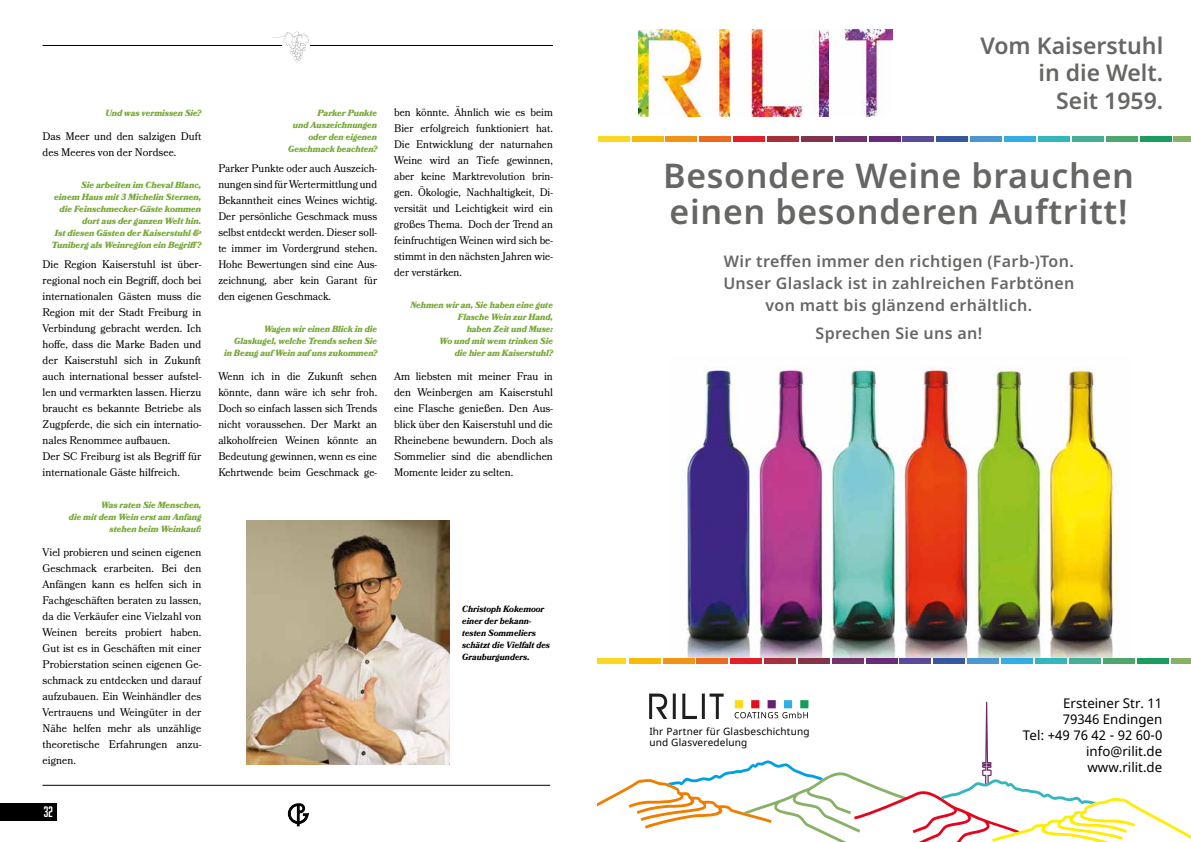
<style>
.page{position:relative;width:1191px;height:842px;background:#fff}
.page>*{position:absolute;margin:0;border:0;box-sizing:border-box;transform-origin:0 0}
.t1{font:600 34px/36px "Noto Sans";letter-spacing:.02em;color:#666665}
.t2{font:600 23px/27.6px "Noto Sans";color:#666665;text-align:right}
.t3{font:600 16px/22px "Noto Sans";letter-spacing:.02em;color:#666665;text-align:center}
.t4{font:14px "Abolition";color:#fff}
.t5{font:13.3px/16px "Noto Sans";color:#000;text-align:right}
.t6{font:11px/16px "Bookmania";color:#000;scale:.95 1}
.t7{font:11px/16px "Bookmania";color:#000;text-align:justify;scale:.93 1}
.t8{font:10px/11px "Noto Sans";letter-spacing:.02em;color:#000}
.t9{font:italic 900 9px/12px "Bookmania";color:#7aaa3b;text-align:right;scale:.93 1}
.t10{font:italic 900 9px/12px "Bookmania";color:#7aaa3b;text-align:right;scale:.95 1}
.t11{font:italic 700 9px/12px "Bookmania";color:#000;scale:.93 1}
.t12{font:8px "Abolition";letter-spacing:.095em;color:#000;scale:.95 1}
</style>
<div class="page">
<hr style="left:43px;top:785px;width:507px;height:1px;background:#000">
<hr style="left:43px;top:45px;width:239px;height:1px;background:#000">
<svg style="left:272px;top:32px;width:38px;height:30px"></svg>
<hr style="left:310px;top:45px;width:243px;height:1px;background:#000">
<div style="left:0;top:803px;width:57px;height:18px;background:#000"></div>
<svg style="left:288px;top:803px;width:20px;height:23px"></svg>
<svg style="left:660px;top:658px;width:509px;height:5px"></svg>
<div style="left:597px;top:658px;width:29px;height:5px;background:#fbd921"></div>
<div style="left:696px;top:658px;width:32px;height:5px;background:#ec6920"></div>
<div style="left:798px;top:658px;width:32px;height:5px;background:#833449"></div>
<div style="left:899px;top:658px;width:32px;height:5px;background:#594b99"></div>
<div style="left:1001px;top:658px;width:32px;height:5px;background:#33aee5"></div>
<div style="left:1103px;top:658px;width:31px;height:5px;background:#4da76d"></div>
<div style="left:663px;top:658px;width:31px;height:5px;background:#f29315"></div>
<div style="left:764px;top:658px;width:32px;height:5px;background:#a62f3e"></div>
<div style="left:866px;top:658px;width:31px;height:5px;background:#682b79"></div>
<div style="left:967px;top:658px;width:32px;height:5px;background:#4e96d2"></div>
<div style="left:1069px;top:658px;width:31px;height:5px;background:#47ae96"></div>
<div style="left:1171px;top:658px;width:20px;height:5px;background:#88b168"></div>
<div style="left:629px;top:658px;width:31px;height:5px;background:#fbba05"></div>
<div style="left:730px;top:658px;width:32px;height:5px;background:#e31f29"></div>
<div style="left:832px;top:658px;width:32px;height:5px;background:#73336c"></div>
<div style="left:933px;top:658px;width:32px;height:5px;background:#3657a1"></div>
<div style="left:1035px;top:658px;width:31px;height:5px;background:#33b7bb"></div>
<div style="left:1137px;top:658px;width:31px;height:5px;background:#1a9d5d"></div>
<svg style="left:629px;top:136px;width:543px;height:6px"></svg>
<div style="left:598px;top:136px;width:31px;height:6px;background:#fbd921"></div>
<div style="left:699px;top:136px;width:31px;height:6px;background:#ec6920"></div>
<div style="left:801px;top:136px;width:31px;height:6px;background:#833449"></div>
<div style="left:902px;top:136px;width:31px;height:6px;background:#594b99"></div>
<div style="left:1004px;top:136px;width:31px;height:6px;background:#33aee5"></div>
<div style="left:1106px;top:136px;width:31px;height:6px;background:#4da76d"></div>
<div style="left:666px;top:136px;width:31px;height:6px;background:#f29315"></div>
<div style="left:767px;top:136px;width:31px;height:6px;background:#a62f3e"></div>
<div style="left:869px;top:136px;width:31px;height:6px;background:#682b79"></div>
<div style="left:970px;top:136px;width:31px;height:6px;background:#4e96d2"></div>
<div style="left:1072px;top:136px;width:31px;height:6px;background:#47ae96"></div>
<div style="left:1173px;top:136px;width:18px;height:6px;background:#88b168"></div>
<div style="left:632px;top:136px;width:31px;height:6px;background:#fbba05"></div>
<div style="left:733px;top:136px;width:31px;height:6px;background:#e31f29"></div>
<div style="left:835px;top:136px;width:31px;height:6px;background:#73336c"></div>
<div style="left:936px;top:136px;width:31px;height:6px;background:#3657a1"></div>
<div style="left:1038px;top:136px;width:31px;height:6px;background:#33b7bb"></div>
<div style="left:1139px;top:136px;width:32px;height:6px;background:#1a9d5d"></div>
<img style="left:638px;top:30px;width:255px;height:87px">
<img style="left:683px;top:366px;width:436px;height:292px">
<svg style="left:597px;top:693px;width:594px;height:149px"></svg>
<img style="left:247px;top:520px;width:202px;height:244px">
<p class="t9" style="left:105px;top:107px;width:105px">Und was vermissen Sie?</p>
<p class="t6" style="left:43px;top:128px;width:169px">Das Meer und den salzigen Duft des Meeres von der Nordsee.</p>
<p class="t10" style="left:52px;top:179px;width:159px">Sie arbeiten im Cheval Blanc,<br>einem Haus mit 3 Michelin Sternen, die Feinschmecker-Gäste kommen dort aus der ganzen Welt hin.<br>Ist diesen Gästen der Kaiserstuhl &amp; Tuniberg als Weinregion ein Begriff?</p>
<p class="t6" style="left:43px;top:256px;width:169px">Die Region Kaiserstuhl ist über&shy;regional noch ein Begriff, doch bei internationalen Gästen muss die Region mit der Stadt Freiburg in Verbindung gebracht werden. Ich hoffe, dass die Marke Baden und der Kaiserstuhl sich in Zukunft auch international besser aufstel&shy;len und vermarkten lassen. Hierzu braucht es bekannte Betriebe als Zugpferde, die sich ein internatio&shy;nales Renommee aufbauen.<br>Der SC Freiburg ist als Begriff für internationale Gäste hilfreich.</p>
<p class="t9" style="left:69px;top:499px;width:144px">Was raten Sie Menschen,<br>die mit dem Wein erst am Anfang stehen beim Weinkauf:</p>
<p class="t6" style="left:43px;top:544px;width:169px;text-align:justify">Viel probieren und seinen eigenen Geschmack erarbeiten. Bei den Anfängen kann es helfen sich in Fachgeschäften beraten zu lassen, da die Verkäufer eine Vielzahl von Weinen bereits probiert haben.<br>Gut ist es in Geschäften mit einer Probierstation seinen eigenen Ge&shy;schmack zu entdecken und darauf aufzubauen. Ein Weinhändler des Vertrauens und Weingüter in der Nähe helfen mehr als unzählige theoretische Erfahrungen anzu&shy;eignen.</p>
<p class="t4" style="left:44px;top:803px;width:10px">32</p>
<p class="t9" style="left:288px;top:107px;width:97px">Parker Punkte<br>und Auszeichnungen oder den eigenen<br>Geschmack beachten?</p>
<p class="t7" style="left:218px;top:160px;width:172px">Parker Punkte oder auch Auszeich&shy;nungen sind für Wertermittlung und Bekanntheit eines Weines wichtig.<br>Der persönliche Geschmack muss selbst entdeckt werden. Dieser soll&shy;te immer im Vordergrund stehen.<br>Hohe Bewertungen sind eine Aus&shy;zeichnung, aber kein Garant für den eigenen Geschmack.</p>
<p class="t9" style="left:224px;top:323px;width:166px">Wagen wir einen Blick in die<br>Glaskugel, welche Trends sehen Sie<br>in Bezug auf Wein auf uns zukommen?</p>
<p class="t7" style="left:218px;top:368px;width:172px">Wenn ich in die Zukunft sehen könnte, dann wäre ich sehr froh.<br>Doch so einfach lassen sich Trends nicht voraussehen. Der Markt an alkoholfreien Weinen könnte an Bedeutung gewinnen, wenn es eine Kehrtwende beim Geschmack ge-</p>
<p class="t7" style="left:394px;top:104px;width:172px">ben könnte. Ähnlich wie es beim Bier erfolgreich funktioniert hat.<br>Die Entwicklung der naturnahen Weine wird an Tiefe gewinnen, aber keine Marktrevolution brin&shy;gen. Ökologie, Nachhaltigkeit, Di&shy;versität und Leichtigkeit wird ein großes Thema. Doch der Trend an feinfruchtigen Weinen wird sich be&shy;stimmt in den nächsten Jahren wie&shy;der verstärken.</p>
<p class="t9" style="left:410px;top:299px;width:155px">Nehmen wir an, Sie haben eine gute<br>Flasche Wein zur Hand,<br>haben Zeit und Muse:<br>Wo und mit wem trinken Sie<br>die hier am Kaiserstuhl?</p>
<p class="t6" style="left:394px;top:368px;width:169px;text-align:justify">Am liebsten mit meiner Frau in den Weinbergen am Kaiserstuhl eine Flasche genießen. Den Aus&shy;blick über den Kaiserstuhl und die Rheinebene bewundern. Doch als Sommelier sind die abendlichen Momente leider zu selten.</p>
<p class="t11" style="left:462px;top:603px;width:96px">Christoph Kokemoor einer der bekann&shy;testen Sommeliers schätzt die Vielfalt des<br>Grauburgunders.</p>
<h2 class="t2" style="left:980px;top:32px;width:184px">Vom Kaiserstuhl in die Welt.<br>Seit 1959.</h2>
<p class="t12" style="left:1124px;top:36px;width:27px">VORWORT</p>
<h1 class="t1" style="left:663px;top:159px;width:472px">Besondere Weine brauchen einen besonderen Auftritt!</h1>
<h3 class="t3" style="left:723px;top:250px;width:352px">Wir treffen immer den richtigen (Farb-)Ton.<br>Unser Glaslack ist in zahlreichen Farbtönen von matt bis glänzend erhältlich.</h3>
<h3 class="t3" style="left:815px;top:322px;width:168px">Sprechen Sie uns an!</h3>
<p class="t8" style="left:649px;top:726px;width:162px">Ihr Partner für Glasbeschichtung und Glasveredelung</p>
<p class="t5" style="left:1022px;top:696px;width:141px">Ersteiner Str. 11<br>79346 Endingen<br>Tel: +49 76 42 - 92 60-0 info@rilit.de www.rilit.de</p>
</div>
